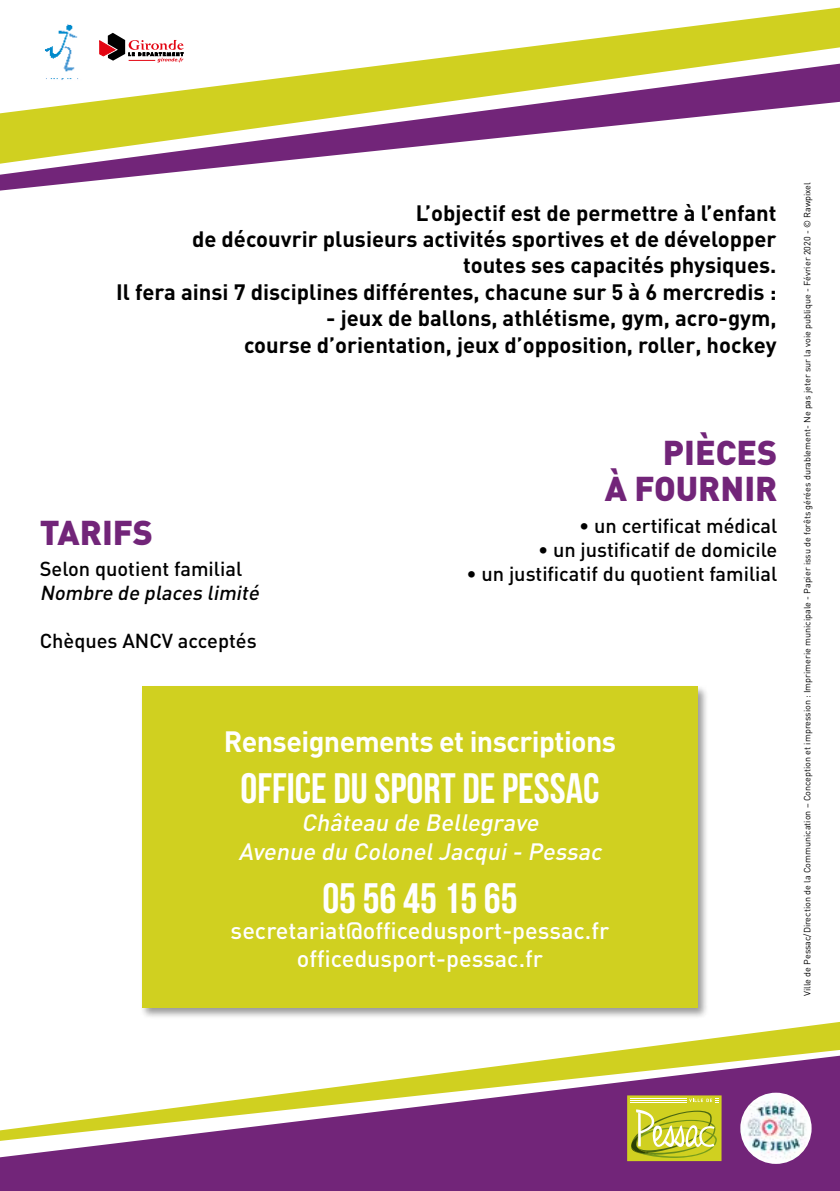
<style>
.page{position:relative;width:840px;height:1191px;background:#fff}
.page>*{position:absolute;margin:0;border:0;box-sizing:border-box;transform-origin:0 0}
.t1{font:42.6px "Bebas Neue";color:#fff}
.t2{font:900 34px/36px "DIN";color:#722579;text-align:right}
.t3{font:700 29px "DIN";letter-spacing:-.02em;color:#fff}
.t4{font:500 23.4px/28px "DIN";color:#fff;text-align:center}
.t5{font:italic 500 23.4px/28px "DIN";color:#fff;text-align:center}
.t6{font:700 22px/26.4px "DIN";color:#000;text-align:right}
.t7{font:500 20px "DIN";color:#000}
.t8{font:italic 500 20px "DIN";color:#000}
.t9{font:9px "DIN";color:#000}
</style>
<div class="page">
<div style="left:0;top:1140px;width:839px;height:51px;background:#722579"></div>
<svg style="left:0;top:164px;width:251px;height:27px"></svg>
<svg style="left:0;top:8px;width:839px;height:156px"></svg>
<img style="left:740px;top:1092px;width:71px;height:71px;border-radius:36px">
<svg style="left:0;top:1022px;width:839px;height:118px"></svg>
<svg style="left:626px;top:1095px;width:95px;height:66px;background:#c8ca41"></svg>
<img style="left:44px;top:23px;width:38px;height:57px">
<div style="left:93px;top:26px;width:96px;height:41px;background:#fff"></div>
<svg style="left:99px;top:33px;width:84px;height:29px"></svg>
<div style="left:140px;top:684px;width:569px;height:335px;background:#000;opacity:.4"></div>
<div style="left:142px;top:686px;width:555px;height:322px;background:#d0d020"></div>
<p class="t6" style="left:116px;top:198px;width:661px">L’objectif est de permettre à l’enfant<br>de découvrir plusieurs activités sportives et de développer<br>toutes ses capacités physiques.<br>Il fera ainsi 7 disciplines différentes, chacune sur 5 à 6 mercredis :</p>
<p class="t6" style="left:244px;top:304px;width:533px">- jeux de ballons, athlétisme, gym, acro-gym,<br>course d’orientation, jeux d’opposition, roller, hockey</p>
<h2 class="t2" style="left:40px;top:512px;width:115px">TARIFS</h2>
<p class="t7" style="left:40px;top:556px;width:204px">Selon quotient familial</p>
<p class="t8" style="left:40px;top:580px;width:225px">Nombre de places limité</p>
<p class="t7" style="left:40px;top:628px;width:218px">Chèques ANCV acceptés</p>
<h2 class="t2" style="left:604px;top:433px;width:174px">PIÈCES<br>À FOURNIR</h2>
<p class="t7" style="left:578px;top:512px;width:200px">• un certificat médical</p>
<p class="t7" style="left:537px;top:536px;width:241px">• un justificatif de domicile</p>
<p class="t7" style="left:466px;top:560px;width:312px">• un justificatif du quotient familial</p>
<h3 class="t3" style="left:224px;top:723px;width:394px">Renseignements et inscriptions</h3>
<h1 class="t1" style="left:240px;top:765px;width:360px">OFFICE DU SPORT DE PESSAC</h1>
<p class="t5" style="left:238px;top:808px;width:369px">Château de Bellegrave<br>Avenue du ColonelJacqui- Pessac</p>
<h1 class="t1" style="left:322px;top:874px;width:196px">05 56 45 15 65</h1>
<p class="t4" style="left:230px;top:915px;width:380px">secretariat@officedusport-pessac.fr officedusport-pessac.fr</p>
<p class="t9" style="left:801px;top:996px;width:815px;rotate:-90deg">Ville de Pessac/Direction de la Communication – Conception et impression : Imprimerie municipale - Papier issu de forêts gérées durablement- Ne pas jeter sur la voie publique - Février 2020 - © Rawpixel</p>
</div>
